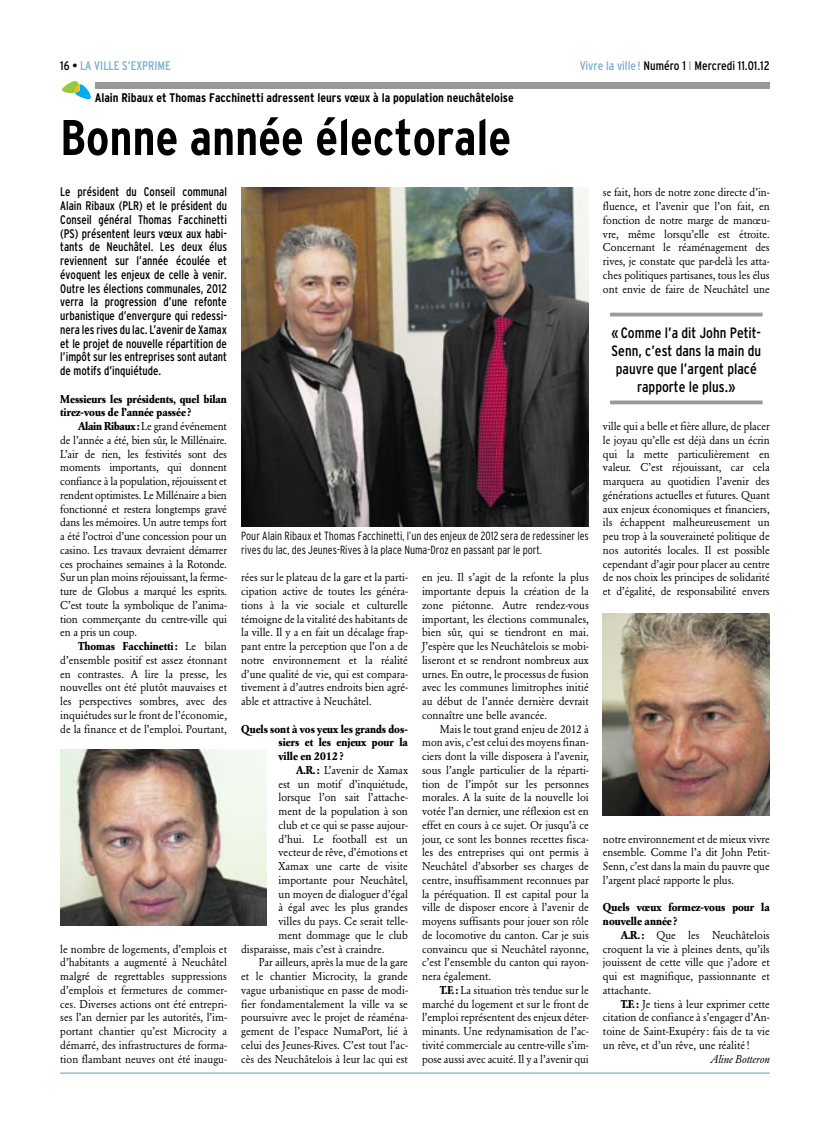
<style>
.page{position:relative;width:830px;height:1134px;background:#fff}
.page>*{position:absolute;margin:0;border:0;box-sizing:border-box;transform-origin:0 0}
.t1{font:700 condensed 50px "Interstate";color:#000}
.t2{font:condensed 15px/18px "Interstate";color:#000;text-align:center}
.t3{font:condensed 12.5px/13.8px "Interstate";color:#000;text-align:justify;scale:.95 1}
.t4{font:700 condensed 12.5px "Interstate";color:#000}
.t5{font:condensed 12.5px "Interstate";color:#000}
.t6{font:condensed 12.5px "Interstate";color:#7caece}
.t7{font:300 condensed 11.88px/13.8px "Interstate";color:#000;scale:.95 1}
.t8{font:11.25px/13.8px "Garamond BE";color:#000;text-align:justify;scale:.95 1}
.t9{font:700 11.25px/13.8px "Garamond BE";color:#000;scale:.95 1}
.t10{font:italic 11.25px "Garamond BE";color:#000;scale:.95 1}
.s1{color:#000}
.s2{color:#7caece}
.s3{font-weight:700}
</style>
<div class="page">
<hr style="left:60px;top:1072px;width:709px;height:2px;background:#7caece">
<svg style="left:62px;top:81px;width:29px;height:18px"></svg>
<div style="left:95px;top:83px;width:674px;height:6px;background:#999"></div>
<img style="left:241px;top:188px;width:347px;height:338px">
<img style="left:602px;top:614px;width:167px;height:201px">
<img style="left:60px;top:750px;width:206px;height:175px">
<hr style="left:609px;top:313px;width:153px;height:3px;background:#999">
<hr style="left:609px;top:401px;width:153px;height:3px;background:#999">
<p class="t6" style="left:60px;top:61px;width:112px"><span class="s1">16 •</span> LA VILLE S’EXPRIME</p>
<p class="t5" style="left:579px;top:61px;width:191px"><span class="s2">Vivre la ville !</span> Numéro 1 <span class="s2">I</span> Mercredi 11.01.12</p>
<p class="t4" style="left:95px;top:93px;width:420px">Alain Ribaux et Thomas Facchinetti adressent leurs vœux à la population neuchâteloise</p>
<h1 class="t1" style="left:60px;top:119px;width:452px">Bonne année électorale</h1>
<p class="t3" style="left:60px;top:186px;width:177px">Le président du Conseil communal Alain Ribaux (PLR) et le président du Conseil général Thomas Facchinetti (PS) présentent leurs vœux aux habi&shy;tants de Neuchâtel. Les deux élus reviennent sur l’année écoulée et évoquent les enjeux de celle à venir.<br>Outre les élections communales, 2012 verra la progression d’une refonte urbanistique d’envergure qui redessi&shy;nera les rives du lac. L’avenir de Xamax et le projet de nouvelle répartition de l’impôt sur les entreprises sont autant de motifs d’inquiétude.</p>
<p class="t9" style="left:60px;top:393px;width:177px">Messieurs les présidents, quel bilan tirez-vous de l’année passée?</p>
<p class="t8" style="left:60px;top:420px;width:177px;text-indent:18px"><span class="s3">Alain Ribaux:</span> Le grand événement de l’année a été, bien sûr, le Millénaire.<br>L’air de rien, les festivités sont des moments importants, qui donnent confiance à la population, réjouissent et rendent optimistes. Le Millénaire a bien fonctionné et restera longtemps gravé dans les mémoires. Un autre temps fort a été l’octroi d’une concession pour un casino. Les travaux devraient démarrer ces prochaines semaines à la Rotonde.<br>Sur un plan moins réjouissant, la ferme&shy;ture de Globus a marqué les esprits.<br>C’est toute la symbolique de l’anima&shy;tion commerçante du centre-ville qui en a pris un coup.</p>
<p class="t8" style="left:60px;top:640px;width:177px;text-indent:18px"><span class="s3">Thomas Facchinetti:</span> Le bilan d’ensemble positif est assez étonnant en contrastes. A lire la presse, les nouvelles ont été plutôt mauvaises et les perspectives sombres, avec des inquiétudes sur le front de l’économie, de la finance et de l’emploi. Pourtant,</p>
<p class="t8" style="left:60px;top:943px;width:177px">le nombre de logements, d’emplois et d’habitants a augmenté à Neuchâtel malgré de regrettables suppressions d’emplois et fermetures de commer&shy;ces. Diverses actions ont été entrepri&shy;ses l’an dernier par les autorités, l’im&shy;portant chantier qu’est Microcity a démarré, des infrastructures de forma&shy;tion flambant neuves ont été inaugu-</p>
<p class="t7" style="left:241px;top:530px;width:367px">Pour Alain Ribaux et Thomas Facchinetti, l’un des enjeux de 2012 sera de redessiner les rives du lac, des Jeunes-Rives à la place Numa-Droz en passant par le port.</p>
<p class="t8" style="left:241px;top:571px;width:177px">rées sur le plateau de la gare et la parti&shy;cipation active de toutes les généra&shy;tions à la vie sociale et culturelle témoigne de la vitalité des habitants de la ville. Il y a en fait un décalage frap&shy;pant entre la perception que l’on a de notre environnement et la réalité d’une qualité de vie, qui est compara&shy;tivement à d’autres endroits bien agré&shy;able et attractive à Neuchâtel.</p>
<p class="t9" style="left:278px;top:723px;width:138px;text-align:justify;text-indent:-37px">Quels sont à vos yeux les grands dos&shy;siers et les enjeux pour la ville en 2012?</p>
<p class="t8" style="left:296px;top:764px;width:119px"><span class="s3">A.R. :</span> L’avenir de Xamax</p>
<p class="t8" style="left:278px;top:778px;width:138px">est un motif d’inquiétude,</p>
<p class="t8" style="left:278px;top:791px;width:138px">lorsque l’on sait l’attache-</p>
<p class="t8" style="left:278px;top:805px;width:138px">ment de la population à son</p>
<p class="t8" style="left:278px;top:819px;width:138px">club et ce qui se passe aujour-</p>
<p class="t8" style="left:278px;top:833px;width:138px">d’hui. Le football est un</p>
<p class="t8" style="left:278px;top:846px;width:138px">vecteur de rêve, d’émotions et</p>
<p class="t8" style="left:278px;top:860px;width:138px">Xamax une carte de visite</p>
<p class="t8" style="left:278px;top:874px;width:138px">importante pour Neuchâtel,</p>
<p class="t8" style="left:278px;top:888px;width:138px">un moyen de dialoguer d’égal</p>
<p class="t8" style="left:278px;top:901px;width:138px">à égal avec les plus grandes</p>
<p class="t8" style="left:278px;top:915px;width:138px">villes du pays. Ce serait telle-</p>
<p class="t8" style="left:278px;top:929px;width:138px">ment dommage que le club</p>
<p class="t8" style="left:241px;top:943px;width:152px">disparaisse, mais c’est à craindre.</p>
<p class="t8" style="left:259px;top:956px;width:158px">Par ailleurs, après la mue de la gare</p>
<p class="t8" style="left:241px;top:970px;width:177px">et le chantier Microcity, la grande</p>
<p class="t8" style="left:241px;top:984px;width:177px">vague urbanistique en passe de modi-</p>
<p class="t8" style="left:241px;top:998px;width:177px">fier fondamentalement la ville va se</p>
<p class="t8" style="left:241px;top:1011px;width:177px">poursuivre avec le projet de réaména-</p>
<p class="t8" style="left:241px;top:1025px;width:177px">gement de l’espace NumaPort, lié à</p>
<p class="t8" style="left:241px;top:1039px;width:177px">celui des Jeunes-Rives. C’est tout l’ac-</p>
<p class="t8" style="left:241px;top:1053px;width:177px">cès des Neuchâtelois à leur lac qui est</p>
<p class="t8" style="left:422px;top:571px;width:177px">en jeu. Il s’agit de la refonte la plus importante depuis la création de la zone piétonne. Autre rendez-vous important, les élections communales, bien sûr, qui se tiendront en mai.<br>J’espère que les Neuchâtelois se mobi&shy;liseront et se rendront nombreux aux urnes. En outre, le processus de fusion avec les communes limitrophes initié au début de l’année dernière devrait connaître une belle avancée.</p>
<p class="t8" style="left:422px;top:723px;width:177px;text-indent:18px">Mais le tout grand enjeu de 2012 à mon avis, c’est celui des moyens finan&shy;ciers dont la ville disposera à l’avenir, sous l’angle particulier de la réparti&shy;tion de l’impôt sur les personnes morales. A la suite de la nouvelle loi votée l’an dernier, une réflexion est en effet en cours à ce sujet. Or jusqu’à ce jour, ce sont les bonnes recettes fisca&shy;les des entreprises qui ont permis à Neuchâtel d’absorber ses charges de centre, insuffisamment reconnues par la péréquation. Il est capital pour la ville de disposer encore à l’avenir de moyens suffisants pour jouer son rôle de locomotive du canton. Car je suis convaincu que si Neuchâtel rayonne, c’est l’ensemble du canton qui rayon&shy;nera également.</p>
<p class="t8" style="left:422px;top:984px;width:177px;text-indent:18px"><span class="s3">T.F. :</span> La situation très tendue sur le marché du logement et sur le front de l’emploi représentent des enjeux déter&shy;minants. Une redynamisation de l’ac&shy;tivité commerciale au centre-ville s’im&shy;pose aussi avec acuité. Il y a l’avenir qui</p>
<p class="t8" style="left:602px;top:186px;width:177px">se fait, hors de notre zone directe d’in&shy;fluence, et l’avenir que l’on fait, en fonction de notre marge de manœu&shy;vre, même lorsqu’elle est étroite.<br>Concernant le réaménagement des rives, je constate que par-delà les atta&shy;ches politiques partisanes, tous les élus ont envie de faire de Neuchâtel une</p>
<h2 class="t2" style="left:611px;top:325px;width:151px">« Comme l’a dit John Petit-<br>Senn, c’est dans la main du pauvre que l’argent placé rapporte le plus.»</h2>
<p class="t8" style="left:602px;top:420px;width:177px">ville qui a belle et fière allure, de placer le joyau qu’elle est déjà dans un écrin qui la mette particulièrement en valeur. C’est réjouissant, car cela marquera au quotidien l’avenir des générations actuelles et futures. Quant aux enjeux économiques et financiers, ils échappent malheureusement un peu trop à la souveraineté politique de nos autorités locales. Il est possible cependant d’agir pour placer au centre de nos choix les principes de solidarité et d’égalité, de responsabilité envers</p>
<p class="t8" style="left:602px;top:833px;width:177px">notre environnement et de mieux vivre ensemble. Comme l’a dit John Petit-Senn, c’est dans la main du pauvre que l’argent placé rapporte le plus.</p>
<p class="t9" style="left:602px;top:901px;width:177px">Quels vœux formez-vous pour la nouvelle année?</p>
<p class="t8" style="left:602px;top:929px;width:177px;text-indent:18px"><span class="s3">A.R. :</span> Que les Neuchâtelois croquent la vie à pleines dents, qu’ils jouissent de cette ville que j’adore et qui est magnifique, passionnante et attachante.</p>
<p class="t8" style="left:602px;top:998px;width:177px;text-indent:18px"><span class="s3">T.F. :</span> Je tiens à leur exprimer cette citation de confiance à s’engager d’An&shy;toine de Saint-Exupéry: fais de ta vie un rêve, et d’un rêve, une réalité!</p>
<p class="t10" style="left:709px;top:1054px;width:64px">Aline Botteron</p>
</div>
